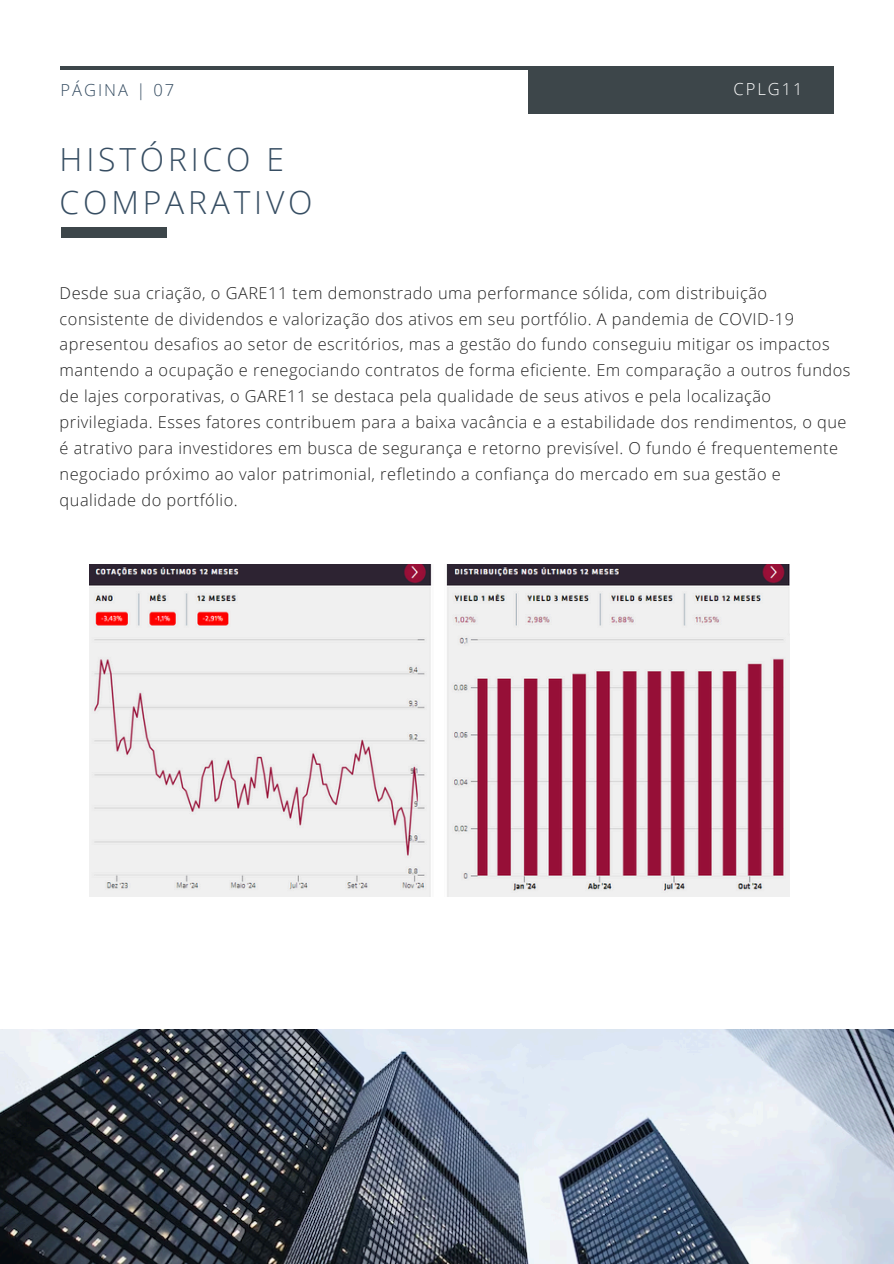
<style>
.page{position:relative;width:894px;height:1264px;background:#fff}
.page>*{position:absolute;margin:0;border:0;box-sizing:border-box;transform-origin:0 0}
.t1{font:300 31.8px/43.8px "Open Sans";letter-spacing:.12em;color:#364d62}
.t2{font:300 16.5px "Open Sans";letter-spacing:.12em;color:#364d62}
.t3{font:300 16.5px "Open Sans";letter-spacing:.12em;color:#fff}
.t4{font:300 16.35px/25.8px "Open Sans";letter-spacing:.03em;color:#222}
</style>
<div class="page">
<hr style="left:61px;top:66px;width:770px;height:4px;background:#3d464a">
<div style="left:528px;top:66px;width:304px;height:47px;background:#3d464a"></div>
<img style="left:0;top:1029px;width:893px;height:234px">
<div style="left:61px;top:228px;width:105px;height:10px;background:#3d464a"></div>
<img style="left:89px;top:564px;width:700px;height:332px">
<h2 class="t2" style="left:61px;top:79px;width:115px">PÁGINA | 07</h2>
<p class="t3" style="left:733px;top:78px;width:71px">CPLG11</p>
<h2 class="t1" style="left:60px;top:136px;width:254px">HISTÓRICO E<br>COMPARATIVO</h2>
<h1 class="t4" style="left:60px;top:279px;width:792px">Desde sua criação, o GARE11 tem demonstrado uma performance sólida, com distribuição consistente de dividendos e valorização dos ativos em seu portfólio. A pandemia de COVID-19 apresentou desafios ao setor de escritórios, mas a gestão do fundo conseguiu mitigar os impactos mantendo a ocupação e renegociando contratos de forma eficiente. Em comparação a outros fundos de lajes corporativas, o GARE11 se destaca pela qualidade de seus ativos e pela localização privilegiada. Esses fatores contribuem para a baixa vacância e a estabilidade dos rendimentos, o que é atrativo para investidores em busca de segurança e retorno previsível. O fundo é frequentemente negociado próximo ao valor patrimonial, refletindo a confiança do mercado em sua gestão e qualidade do portfólio.</h1>
</div>
